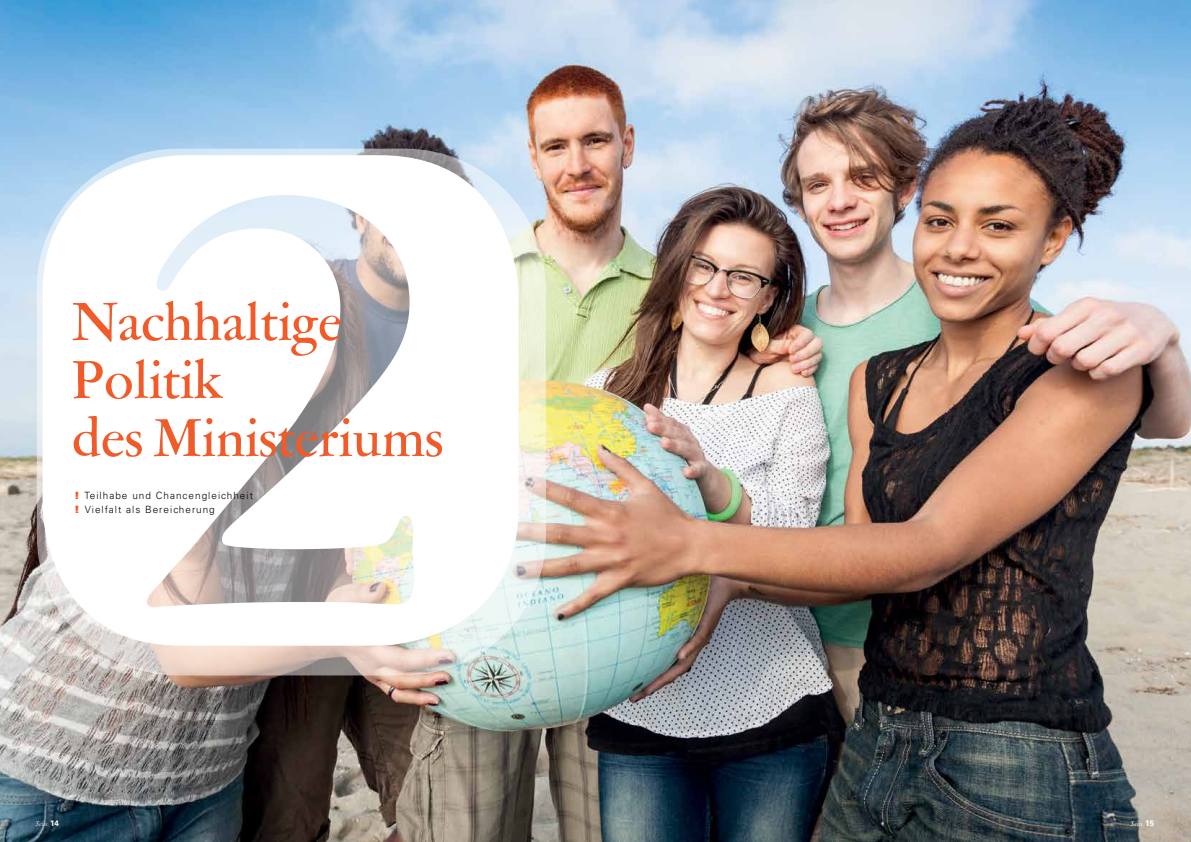
<style>
.page{position:relative;width:1191px;height:842px;background:#fff}
.page>*{position:absolute;margin:0;border:0;box-sizing:border-box;transform-origin:0 0}
.t1{font:500 60px/58px "Garamont Amst SH";letter-spacing:.01em;color:#f15a29}
.t2{font:300 10px/14px "Univers LT";letter-spacing:.1em;color:#000}
.t3{font:italic 8px "Garamont Amst SB";letter-spacing:.03em;color:#fff}
.s1{font-family:"Univers";font-weight:900;color:#f15a29}
.s2{font-family:"Univers LT";font-weight:700;font-style:normal}
</style>
<div class="page">
<img style="left:0;top:0;width:1191px;height:842px">
<svg style="left:37px;top:149px;width:509px;height:526px;background:#e0d9cd"></svg>
<svg style="left:42px;top:155px;width:476px;height:491px"></svg>
<h1 class="t1" style="left:72px;top:296px;width:372px">Nachhaltige<br>Politik<br>des Ministeriums</h1>
<p class="t2" style="left:75px;top:488px;width:179px"><span class="s1">!</span> Teilhabe und Chancengleichheit <span class="s1">!</span> Vielfalt als Bereicherung</p>
<p class="t3" style="left:36px;top:819px;width:25px">Seite <span class="s2">14</span></p>
<p class="t3" style="left:1131px;top:819px;width:25px">Seite <span class="s2">15</span></p>
</div>
